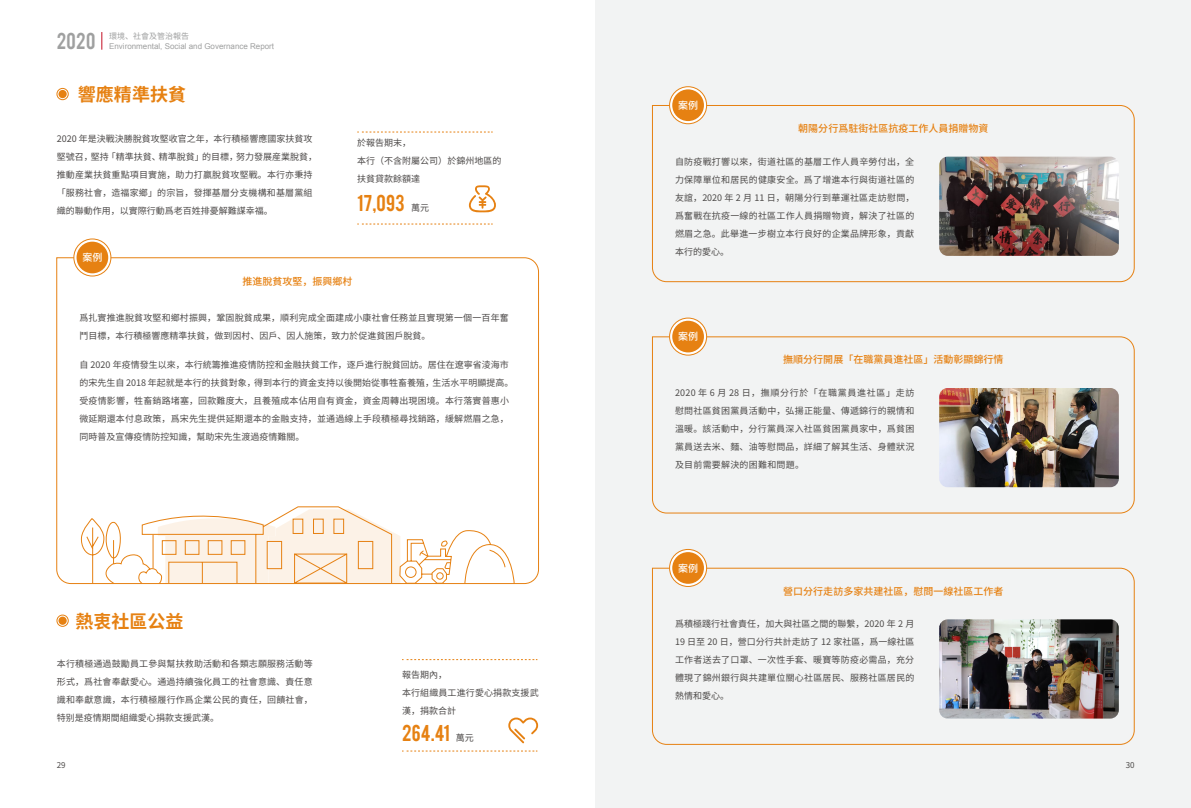
<style>
.page{position:relative;width:1191px;height:808px;background:#fff}
.page>*{position:absolute;margin:0;border:0;box-sizing:border-box;transform-origin:0 0}
.t1{font:700 18px "Source Han Sans CN";color:#e68112}
.t2{font:18px "Bebas";color:#e68112}
.t3{font:18px "Bebas";color:#9fa0a0}
.t4{font:500 10px "Source Han Sans CN";color:#e68112}
.t5{font:500 10px "Source Han Sans CN";color:#fff}
.t6{font:9px/18px "Source Han Sans CN";letter-spacing:.015em;color:#4c4948}
.t7{font:8px "Arial";color:#9fa0a0}
.t8{font:8px "Source Han Sans CN";color:#9fa0a0}
.t9{font:8px "Source Han Sans CN";color:#4c4948}
</style>
<div class="page">
<svg style="left:102px;top:32px;width:1px;height:18px"></svg>
<div style="left:595px;top:0;width:596px;height:808px;background:#f2f3f3"></div>
<svg style="left:56px;top:257px;width:483px;height:327px"></svg>
<svg style="left:74px;top:239px;width:37px;height:37px"></svg>
<div style="left:74px;top:239px;width:37px;height:37px;border:1px solid #e68112;border-radius:50%"></div>
<div style="left:77px;top:242px;width:31px;height:31px;background:#e68112;border-radius:50%"></div>
<div style="left:58px;top:90px;width:9px;height:8px;background:#e68112;border-radius:50%"></div>
<div style="left:57px;top:88px;width:11px;height:12px;border:1px solid #e68112;border-radius:50%"></div>
<svg style="left:357px;top:224px;width:136px;height:1px"></svg>
<svg style="left:402px;top:751px;width:135px;height:1px"></svg>
<svg style="left:357px;top:132px;width:136px;height:1px"></svg>
<svg style="left:402px;top:659px;width:135px;height:1px"></svg>
<div style="left:58px;top:617px;width:9px;height:8px;background:#e68112;border-radius:50%"></div>
<div style="left:57px;top:615px;width:11px;height:12px;border:1px solid #e68112;border-radius:50%"></div>
<svg style="left:652px;top:105px;width:482px;height:177px"></svg>
<svg style="left:669px;top:87px;width:37px;height:37px"></svg>
<div style="left:669px;top:86px;width:38px;height:38px;border:1px solid #e68112;border-radius:50%"></div>
<div style="left:672px;top:89px;width:32px;height:32px;background:#e68112;border-radius:50%"></div>
<img style="left:939px;top:157px;width:179px;height:99px">
<svg style="left:652px;top:336px;width:482px;height:177px"></svg>
<svg style="left:669px;top:318px;width:37px;height:37px"></svg>
<div style="left:669px;top:318px;width:38px;height:37px;border:1px solid #e68112;border-radius:50%"></div>
<div style="left:672px;top:321px;width:32px;height:31px;background:#e68112;border-radius:50%"></div>
<svg style="left:652px;top:568px;width:482px;height:177px"></svg>
<svg style="left:669px;top:549px;width:37px;height:37px"></svg>
<div style="left:669px;top:549px;width:38px;height:38px;border:1px solid #e68112;border-radius:50%"></div>
<div style="left:672px;top:552px;width:32px;height:32px;background:#e68112;border-radius:50%"></div>
<img style="left:939px;top:388px;width:179px;height:99px">
<img style="left:939px;top:619px;width:179px;height:99px">
<svg style="left:469px;top:185px;width:27px;height:28px"></svg>
<svg style="left:80px;top:505px;width:434px;height:79px"></svg>
<svg style="left:508px;top:717px;width:30px;height:26px"></svg>
<p class="t8" style="left:109px;top:32px;width:81px">環境、社會及管治報告</p>
<h1 class="t3" style="left:57px;top:28px;width:40px">2020</h1>
<p class="t7" style="left:109px;top:40px;width:166px">Environmental, Social and Governance Report</p>
<h1 class="t1" style="left:78px;top:84px;width:109px">響應精準扶貧</h1>
<p class="t6" style="left:57px;top:130px;width:262px">2020 年是決戰決勝脫貧攻堅收官之年，本行積極響應國家扶貧攻堅號召，堅持「精準扶貧、精準脫貧」的目標，努力發展産業脫貧，推動産業扶貧重點項目實施，助力打贏脫貧攻堅戰。本行亦秉持「服務社會，造福家鄉」的宗旨，發揮基層分支機構和基層黨組織的聯動作用，以實際行動爲老百姓排憂解難謀幸福。</p>
<p class="t6" style="left:357px;top:134px;width:145px">於報告期末，<br>本行（不含附屬公司）於錦州地區的扶貧貸款餘額達</p>
<h1 class="t2" style="left:357px;top:190px;width:49px">17,093</h1>
<p class="t6" style="left:411px;top:199px;width:19px">萬元</p>
<p class="t5" style="left:82px;top:252px;width:21px">案例</p>
<p class="t4" style="left:243px;top:276px;width:111px">推進脫貧攻堅，振興鄉村</p>
<p class="t6" style="left:79px;top:309px;width:431px">爲扎實推進脫貧攻堅和鄉村振興，鞏固脫貧成果，順利完成全面建成小康社會任務並且實現第一個一百年奮鬥目標，本行積極響應精準扶貧，做到因村、因戶、因人施策，致力於促進貧困戶脫貧。</p>
<p class="t6" style="left:79px;top:356px;width:436px">自 2020 年疫情發生以來，本行統籌推進疫情防控和金融扶貧工作，逐戶進行脫貧回訪。居住在遼寧省淩海市的宋先生自 2018 年起就是本行的扶貧對象，得到本行的資金支持以後開始從事牲畜養殖，生活水平明顯提高。受疫情影響，牲畜銷路堵塞，回款難度大，且養殖成本佔用自有資金，資金周轉出現困境。本行落實普惠小微延期還本付息政策，爲宋先生提供延期還本的金融支持，並通過線上手段積極尋找銷路，緩解燃眉之急，同時普及宣傳疫情防控知識，幫助宋先生渡過疫情難關。</p>
<h1 class="t1" style="left:76px;top:611px;width:109px">熱衷社區公益</h1>
<p class="t6" style="left:57px;top:655px;width:257px;text-align:justify">本行積極通過鼓勵員工參與幫扶救助活動和各類志願服務活動等形式，爲社會奉獻愛心。通過持續強化員工的社會意識、責任意識和奉獻意識，本行積極履行作爲企業公民的責任，回饋社會，特别是疫情期間組織愛心捐款支援武漢。</p>
<p class="t9" style="left:57px;top:761px;width:10px">29</p>
<p class="t6" style="left:402px;top:665px;width:138px">報告期內，<br>本行組織員工進行愛心捐款支援武漢，捐款合計</p>
<h1 class="t2" style="left:402px;top:720px;width:49px">264.41</h1>
<p class="t6" style="left:456px;top:728px;width:19px">萬元</p>
<p class="t5" style="left:678px;top:100px;width:21px">案例</p>
<p class="t4" style="left:798px;top:123px;width:191px">朝陽分行爲駐街社區抗疫工作人員捐贈物資</p>
<p class="t6" style="left:675px;top:152px;width:241px;text-align:justify">自防疫戰打響以來，街道社區的基層工作人員辛勞付出，全力保障單位和居民的健康安全。爲了增進本行與街道社區的友誼，2020 年 2 月 11 日，朝陽分行到華運社區走訪慰問，爲奮戰在抗疫一線的社區工作人員捐贈物資，解決了社區的燃眉之急。此舉進一步樹立本行良好的企業品牌形象，貢獻本行的愛心。</p>
<p class="t5" style="left:678px;top:331px;width:21px">案例</p>
<p class="t4" style="left:783px;top:354px;width:221px">撫順分行開展「在職黨員進社區」活動彰顯錦行情</p>
<p class="t6" style="left:675px;top:384px;width:241px;text-align:justify">2020 年 6 月 28 日，撫順分行於「在職黨員進社區」走訪慰問社區貧困黨員活動中，弘揚正能量、傳遞錦行的親情和溫暖。該活動中，分行黨員深入社區貧困黨員家中，爲貧困黨員送去米、麵、油等慰問品，詳細了解其生活、身體狀況及目前需要解決的困難和問題。</p>
<p class="t5" style="left:678px;top:562px;width:21px">案例</p>
<p class="t4" style="left:783px;top:585px;width:221px">營口分行走訪多家共建社區，慰問一線社區工作者</p>
<p class="t6" style="left:675px;top:615px;width:241px;text-align:justify">爲積極踐行社會責任，加大與社區之間的聯繫，2020 年 2 月19 日至 20 日，營口分行共計走訪了 12 家社區，爲一線社區工作者送去了口罩、一次性手套、暖寶等防疫必需品，充分體現了錦州銀行與共建單位關心社區居民、服務社區居民的熱情和愛心。</p>
<p class="t9" style="left:1125px;top:761px;width:10px">30</p>
</div>
